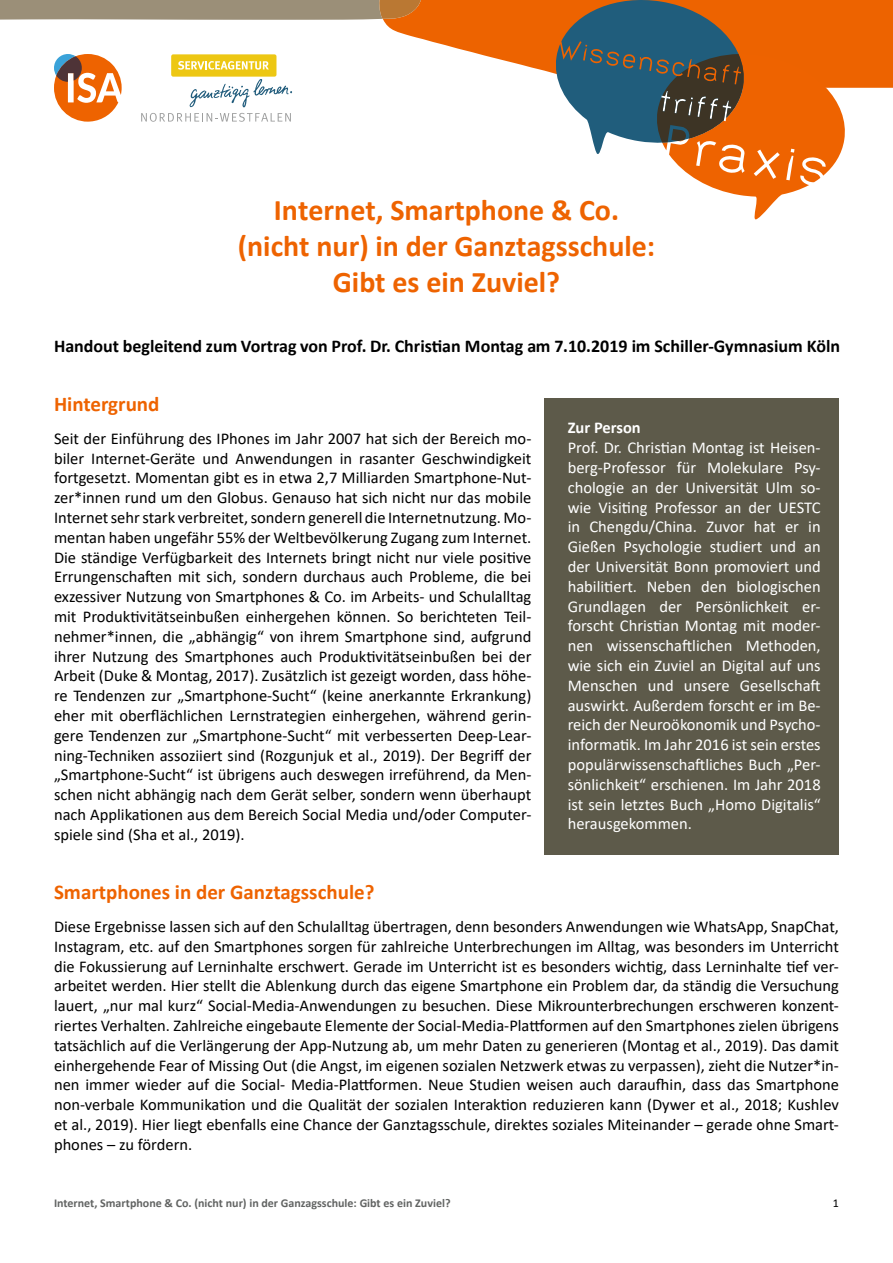
<style>
.page{position:relative;width:893px;height:1263px;background:#fff}
.page>*{position:absolute;margin:0;border:0;box-sizing:border-box;transform-origin:0 0}
.t1{font:700 30px/36px "Calibri";color:#ee6300;text-align:center}
.t2{font:700 21px "Calibri";color:#ee6300}
.t3{font:700 18px "Calibri";color:#000}
.t4{font:16.5px/19.8px "Calibri";color:#000;text-align:justify}
.t5{font:16.5px/19.8px "Calibri";color:#fff;text-align:justify}
.t6{font:700 16.5px "Calibri";color:#fff}
.t7{font:700 12px "Calibri";color:#626463}
.t8{font:12px "Calibri";color:#000}
</style>
<div class="page">
<div style="left:544px;top:398px;width:295px;height:457px;background:#5d5a4a"></div>
<svg style="left:0;top:0;width:893px;height:219px"></svg>
<h1 class="t1" style="left:238px;top:192px;width:419px">Internet, Smartphone &amp; Co. (nicht nur) in der Ganztagsschule:<br>Gibt es ein Zuviel?</h1>
<p class="t3" style="left:54px;top:333px;width:788px">Handout begleitend zum Vortrag von Prof. Dr. Christian Montag am 7.10.2019 im Schiller-Gymnasium Köln</p>
<p class="t2" style="left:54px;top:389px;width:107px">Hintergrund</p>
<p class="t4" style="left:54px;top:428px;width:479px">Seit der Einführung des IPhones im Jahr 2007 hat sich der Bereich mo&shy;biler Internet-Geräte und Anwendungen in rasanter Geschwindigkeit fortgesetzt. Momentan gibt es in etwa 2,7 Milliarden Smartphone-Nut&shy;zer*innen rund um den Globus. Genauso hat sich nicht nur das mobile Internet sehr stark verbreitet, sondern generell die Internetnutzung. Mo&shy;mentan haben ungefähr 55% der Weltbevölkerung Zugang zum Internet.<br>Die ständige Verfügbarkeit des Internets bringt nicht nur viele positive Errungenschaften mit sich, sondern durchaus auch Probleme, die bei exzessiver Nutzung von Smartphones &amp; Co. im Arbeits- und Schulalltag mit Produktivitätseinbußen einhergehen können. So berichteten Teil&shy;nehmer*innen, die „abhängig“ von ihrem Smartphone sind, aufgrund ihrer Nutzung des Smartphones auch Produktivitätseinbußen bei der Arbeit (Duke &amp; Montag, 2017). Zusätzlich ist gezeigt worden, dass höhe&shy;re Tendenzen zur „Smartphone-Sucht“ (keine anerkannte Erkrankung) eher mit oberflächlichen Lernstrategien einhergehen, während gerin&shy;gere Tendenzen zur „Smartphone-Sucht“ mit verbesserten Deep-Lear&shy;ning-Techniken assoziiert sind (Rozgunjuk et al., 2019). Der Begriff der „Smartphone-Sucht“ ist übrigens auch deswegen irreführend, da Men&shy;schen nicht abhängig nach dem Gerät selber, sondern wenn überhaupt nach Applikationen aus dem Bereich Social Media und/oder Computer&shy;spiele sind (Sha et al., 2019).</p>
<p class="t6" style="left:568px;top:416px;width:75px">Zur Person</p>
<p class="t5" style="left:568px;top:437px;width:255px">Prof. Dr. Christian Montag ist Heisen&shy;berg-Professor fü r Molekulare Psy&shy;chologie an der Universität Ulm so&shy;wie Visiting Professor an der UESTC in Chengdu/China. Zuvor hat er in Gießen Psychologie studiert und an der Universität Bonn promoviert und habilitiert. Neben den biologischen Grundlagen der Persönlichkeit er&shy;forscht Christian Montag mit moder&shy;nen wissenschaftlichen Methoden, wie sich ein Zuviel an Digital auf uns Menschen und unsere Gesellschaft auswirkt. Außerdem forscht er im Be&shy;reich der Neuroökonomik und Psycho&shy;informatik. Im Jahr 2016 ist sein erstes populärwissenschaftliches Buch „Per&shy;sönlichkeit“ erschienen. Im Jahr 2018 ist sein letztes Buch „Homo Digitalis“ herausgekommen.</p>
<p class="t2" style="left:54px;top:877px;width:322px">Smartphones in der Ganztagsschule?</p>
<p class="t4" style="left:54px;top:916px;width:786px">Diese Ergebnisse lassen sich auf den Schulalltag übertragen, denn besonders Anwendungen wie WhatsApp, SnapChat, Instagram, etc. auf den Smartphones sorgen für zahlreiche Unterbrechungen im Alltag, was besonders im Unterricht die Fokussierung auf Lerninhalte erschwert. Gerade im Unterricht ist es besonders wichtig, dass Lerninhalte tief ver&shy;arbeitet werden. Hier stellt die Ablenkung durch das eigene Smartphone ein Problem dar, da ständig die Versuchung lauert, „nur mal kurz“ Social-Media-Anwendungen zu besuchen. Diese Mikrounterbrechungen erschweren konzent&shy;riertes Verhalten. Zahlreiche eingebaute Elemente der Social-Media-Plattformen auf den Smartphones zielen übrigens tatsächlich auf die Verlängerung der App-Nutzung ab, um mehr Daten zu generieren (Montag et al., 2019). Das damit einhergehende Fear of Missing Out (die Angst, im eigenen sozialen Netzwerk etwas zu verpassen), zieht die Nutzer*in&shy;nen immer wieder auf die Social- Media-Plattformen. Neue Studien weisen auch daraufhin, dass das Smartphone non-verbale Kommunikation und die Qualität der sozialen Interaktion reduzieren kann (Dywer et al., 2018; Kushlev et al., 2019). Hier liegt ebenfalls eine Chance der Ganztagsschule, direktes soziales Miteinander – gerade ohne Smart&shy;phones – zu fördern.</p>
<p class="t7" style="left:54px;top:1195px;width:398px">Internet, Smartphone &amp; Co. (nicht nur) in der Ganzagsschule: Gibt es ein Zuviel?</p>
<p class="t8" style="left:833px;top:1195px;width:8px">1</p>
</div>
